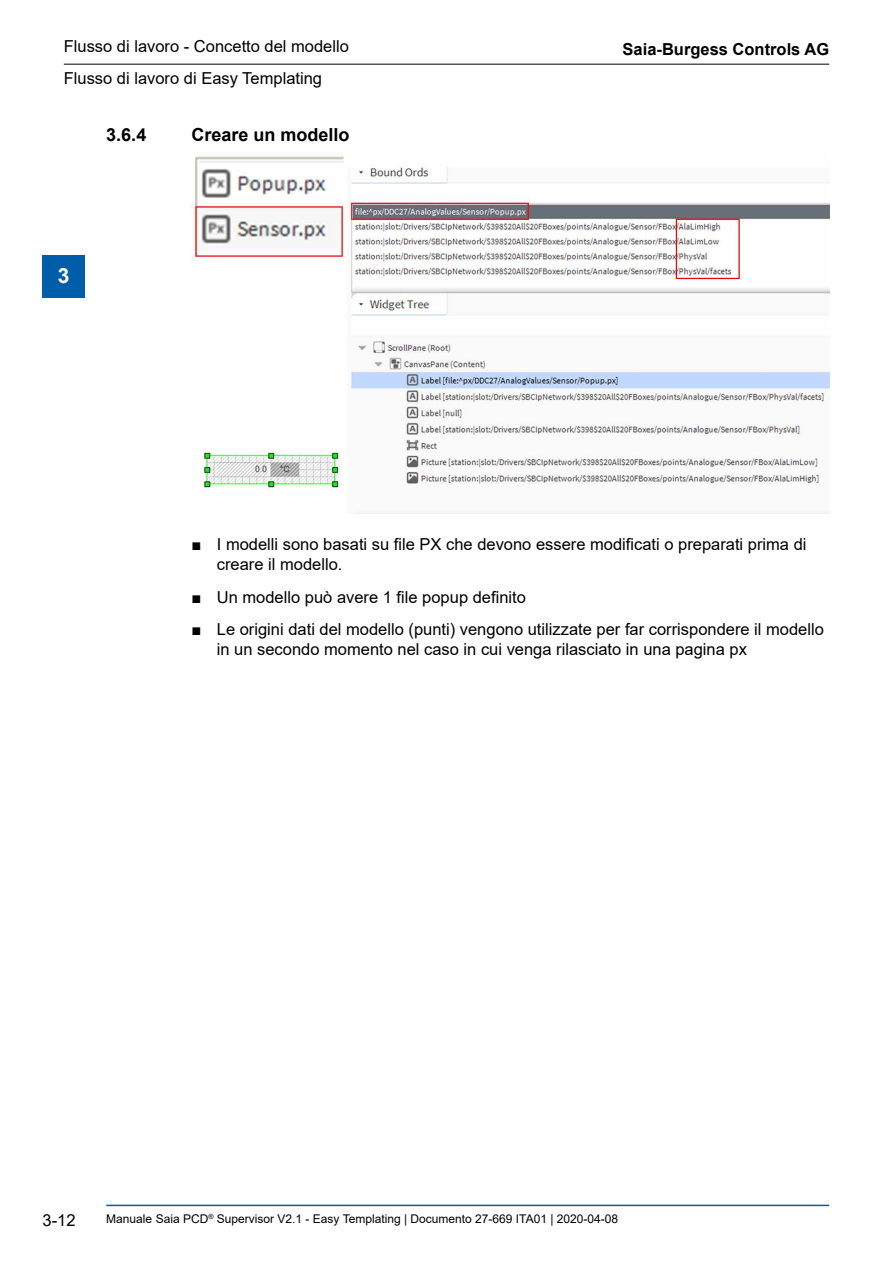
<style>
.page{position:relative;width:893px;height:1263px;background:#fff}
.page>*{position:absolute;margin:0;border:0;box-sizing:border-box;transform-origin:0 0}
.t1{font:700 21px "Arial";color:#fff}
.Ueberschrift_3{font:700 18px "Arial";color:#000}
.t2{font:16.5px/19.8px "Arial";color:#000}
.t3{font:700 16.5px "Arial";color:#000}
.t4{font:12px "Arial";color:#000}
</style>
<div class="page">
<hr style="left:64px;top:64px;width:765px;height:1px;background:#000">
<hr style="left:106px;top:1205px;width:723px;height:1px;background:#005da9">
<div style="left:43px;top:255px;width:42px;height:43px;background:#005da9"></div>
<img style="left:191px;top:156px;width:638px;height:358px">
<p class="t2" style="left:64px;top:37px;width:287px">Flusso di lavoro - Concetto del modello</p>
<p class="t2" style="left:64px;top:68px;width:260px">Flusso di lavoro di Easy Templating</p>
<p class="Ueberschrift_3" style="left:106px;top:122px;width:42px">3.6.4</p>
<p class="Ueberschrift_3" style="left:191px;top:122px;width:160px">Creare un modello</p>
<p class="t1" style="left:58px;top:261px;width:13px">3</p>
<p class="t3" style="left:623px;top:37px;width:208px">Saia-Burgess Controls AG</p>
<p class="t2" style="left:217px;top:535px;width:591px;text-indent:-26px">■ I modelli sono basati su file PX che devono essere modificati o preparati prima di creare il modello.</p>
<p class="t2" style="left:191px;top:587px;width:336px">■ Un modello può avere 1 file popup definito</p>
<p class="t2" style="left:217px;top:620px;width:609px;text-indent:-26px">■ Le origini dati del modello (punti) vengono utilizzate per far corrispondere il modello in un secondo momento nel caso in cui venga rilasciato in una pagina px</p>
<p class="t2" style="left:43px;top:1210px;width:35px">3-12</p>
<p class="t4" style="left:106px;top:1211px;width:513px">Manuale Saia PCD<sup>®</sup> Supervisor V2.1 - Easy Templating | Documento 27-669 ITA01 | 2020-04-08</p>
</div>
